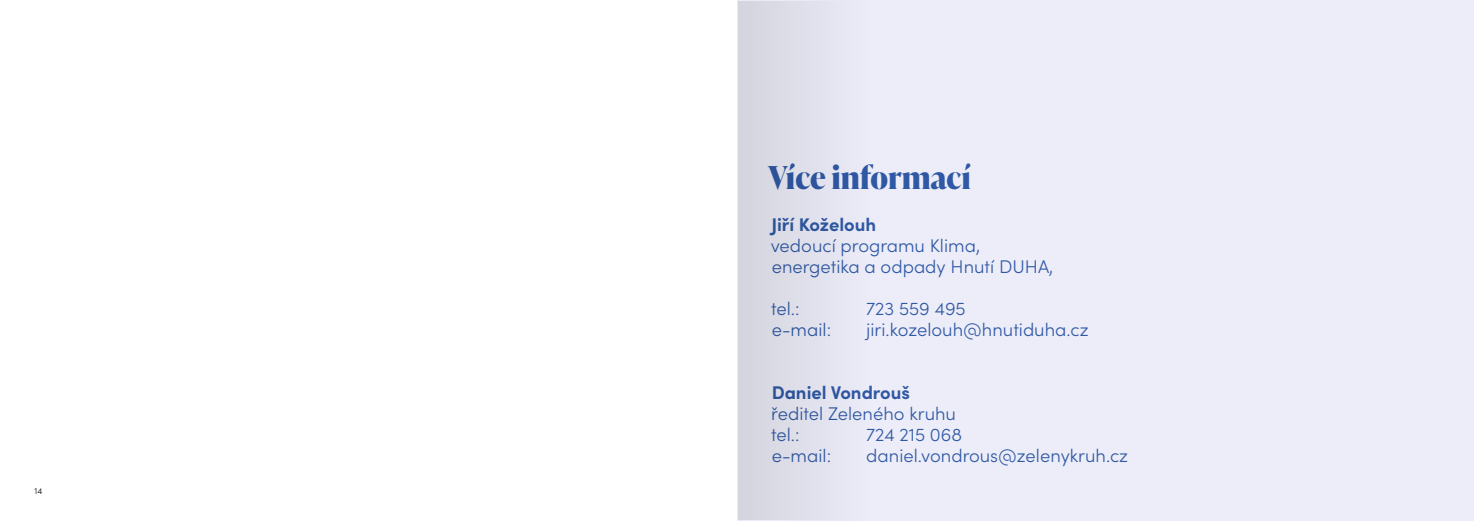
<style>
.page{position:relative;width:1474px;height:521px;background:#fff}
.page>*{position:absolute;margin:0;border:0;box-sizing:border-box;transform-origin:0 0}
.t1{font:700 31.5px "Ivy Presto Display";color:#3059a5}
.t2{font:300 18.38px/21px "Sofia Pro";color:#3059a5}
.t3{font:700 18.38px "Sofia Pro";color:#3059a5}
.t4{font:300 8.75px "Sofia Pro";color:#000}
</style>
<div class="page">
<div style="left:737px;top:0;width:736px;height:521px;background:#ecedf8"></div>
<div style="left:737px;top:0;width:141px;height:520px;background:#dfe0eb"></div>
<div style="left:737px;top:0;width:141px;height:521px;border:1px solid #fff"></div>
<p class="t4" style="left:35px;top:484px;width:9px">14</p>
<h1 class="t1" style="left:768px;top:155px;width:204px">Více informací</h1>
<p class="t3" style="left:771px;top:210px;width:106px">Jiří Koželouh</p>
<p class="t2" style="left:770px;top:234px;width:283px">vedoucí programu Klima, energetika a odpady Hnutí DUHA,</p>
<p class="t2" style="left:771px;top:297px;width:30px">tel.:</p>
<p class="t2" style="left:866px;top:297px;width:101px">723 559 495</p>
<p class="t2" style="left:771px;top:318px;width:61px">e-mail:</p>
<p class="t2" style="left:866px;top:318px;width:224px">jiri.kozelouh@hnutiduha.cz</p>
<p class="t3" style="left:771px;top:378px;width:140px">Daniel Vondrouš</p>
<p class="t2" style="left:771px;top:402px;width:186px">ředitel Zeleného kruhu tel.:</p>
<p class="t2" style="left:866px;top:423px;width:97px">724 215 068</p>
<p class="t2" style="left:771px;top:444px;width:61px">e-mail:</p>
<p class="t2" style="left:866px;top:444px;width:263px">daniel.vondrous@zelenykruh.cz</p>
</div>
